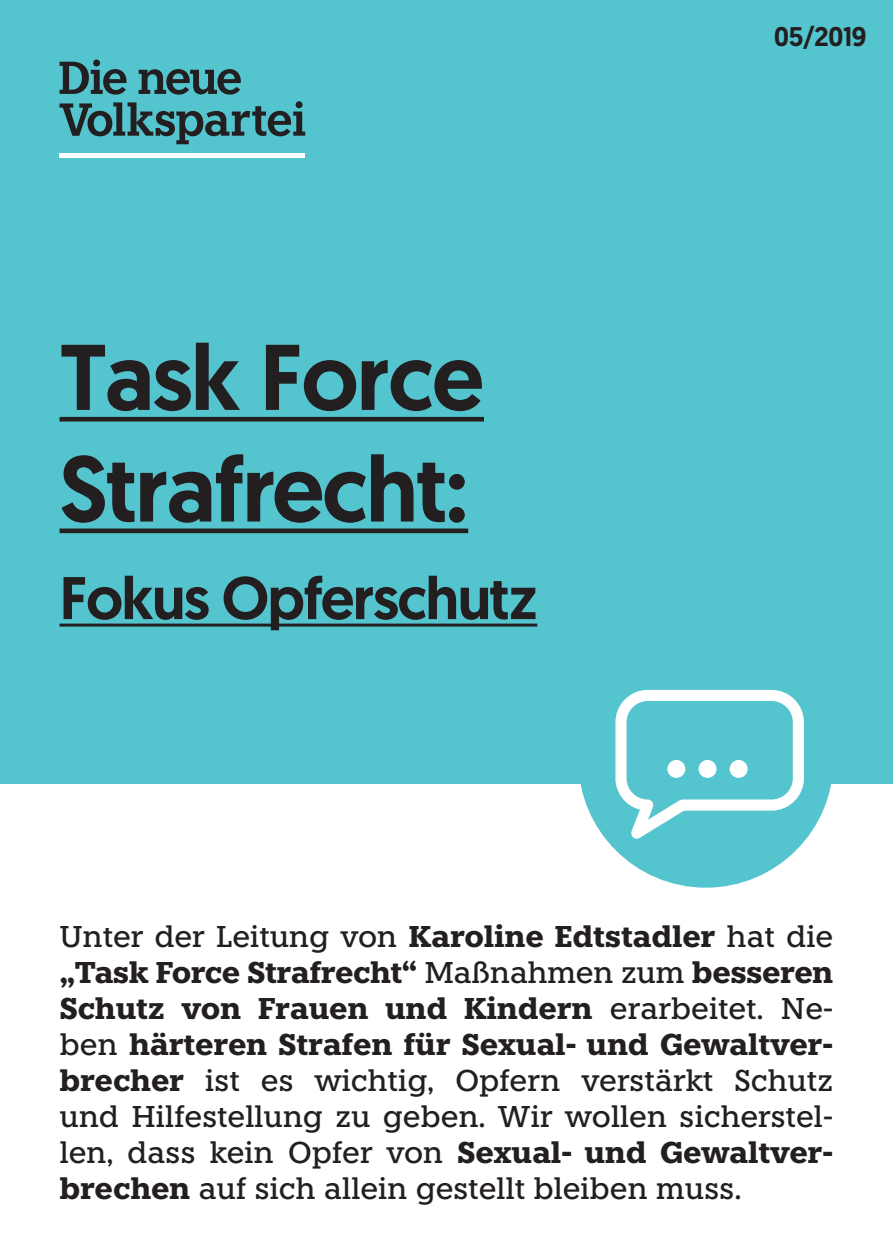
<style>
.page{position:relative;width:893px;height:1259px;background:#fff}
.page>*{position:absolute;margin:0;border:0;box-sizing:border-box;transform-origin:0 0}
.t1{font:500 105.6px "Geomanist";color:#fff}
.t2{font:500 93px/111.6px "Geomanist";letter-spacing:-.02em;color:#231f20}
.t3{font:500 60px "Geomanist";letter-spacing:-.025em;color:#231f20}
.t4{font:500 30px/36px "Knile";letter-spacing:-.01em;color:#231f20;text-align:justify}
.t5{font:500 27px "Geomanist";letter-spacing:-.025em;color:#231f20}
.s1{font-weight:700}
</style>
<div class="page">
<div style="left:0;top:0;width:893px;height:783px;background:#54c5cf"></div>
<div style="left:578px;top:632px;width:255px;height:255px;background:#54c5cf;border-radius:50%"></div>
<div style="left:615px;top:690px;width:189px;height:120px;border:11px solid #fff;border-radius:27px"></div>
<hr style="left:60px;top:417px;width:424px;height:4px;background:#231f20">
<div style="left:60px;top:528px;width:408px;height:5px;background:#231f20"></div>
<hr style="left:60px;top:623px;width:477px;height:3px;background:#231f20">
<hr style="left:60px;top:153px;width:245px;height:4px;background:#fff">
<svg style="left:60px;top:101px;width:245px;height:43px"></svg>
<svg style="left:60px;top:60px;width:181px;height:35px"></svg>
<h2 class="t2" style="left:60px;top:320px;width:426px">Task Force<br>Strafrecht:</h2>
<h3 class="t3" style="left:60px;top:558px;width:479px">Fokus Opferschutz</h3>
<p class="t5" style="left:774px;top:18px;width:94px">05/2019</p>
<h1 class="t1" style="left:663px;top:669px;width:90px">...</h1>
<p class="t4" style="left:60px;top:918px;width:775px">Unter der Leitung von <span class="s1">Karoline Edtstadler</span> hat die <span class="s1">„Task Force Strafrecht“</span> Maßnahmen zum <span class="s1">besseren Schutz von Frauen und Kindern</span> erarbeitet. Ne&shy;ben <span class="s1">härteren Strafen für Sexual- und Gewaltver&shy;brecher</span> ist es wichtig, Opfern verstärkt Schutz und Hilfestellung zu geben. Wir wollen sicherstel&shy;len, dass kein Opfer von <span class="s1">Sexual- und Gewaltver&shy;brechen</span> auf sich allein gestellt bleiben muss.</p>
</div>
